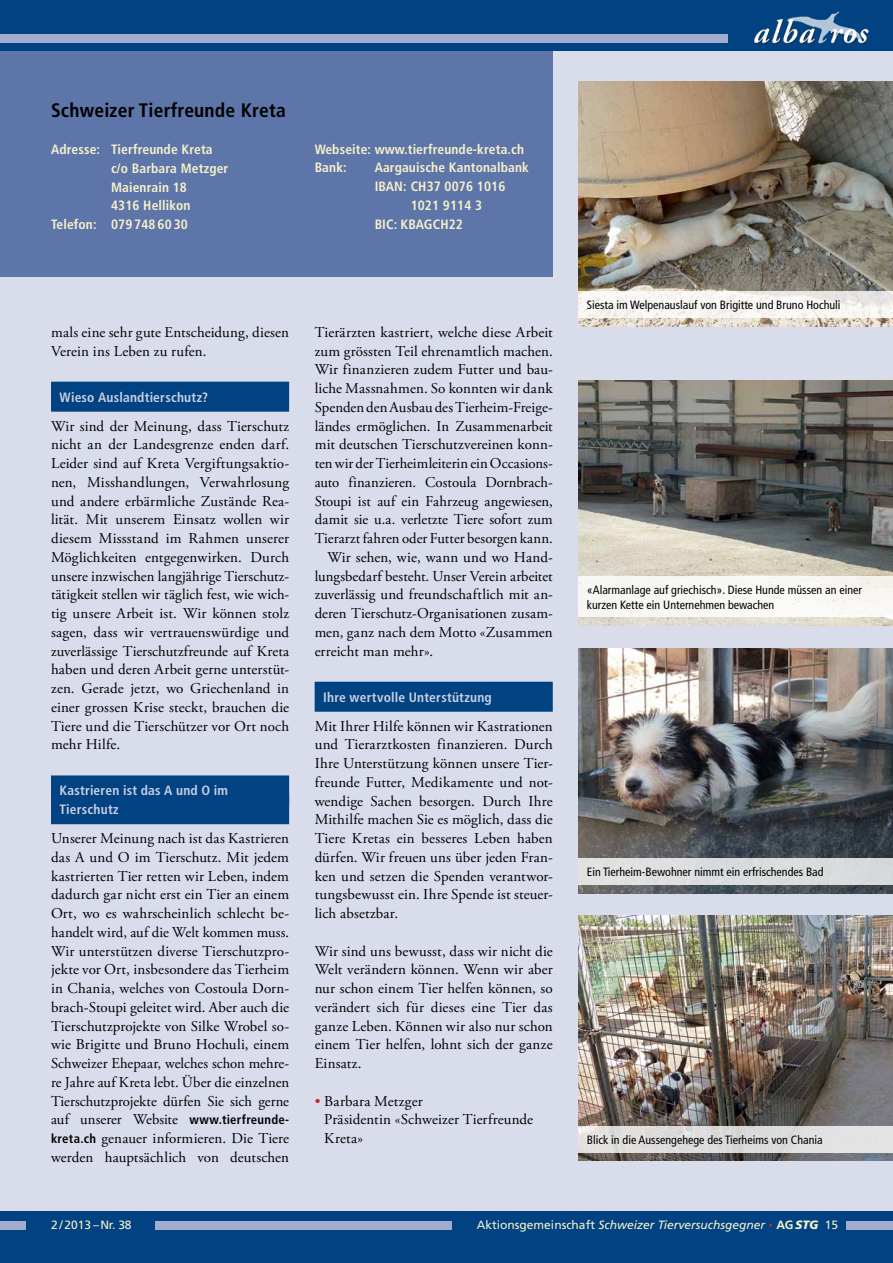
<style>
.page{position:relative;width:893px;height:1263px;background:#d9dceb}
.page>*{position:absolute;margin:0;border:0;box-sizing:border-box;transform-origin:0 0}
.t1{font:700 condensed 19.5px "Frutiger LT Std";letter-spacing:.01em;color:#000}
.t2{font:15px/18.8px "Adobe Garamond Pro";letter-spacing:.005em;color:#000;text-align:justify}
.t3{font:700 condensed 13.5px/18.8px "Frutiger LT Std";letter-spacing:.01em;color:#f7f1ca}
.t4{font:700 condensed 13.5px/18.8px "Frutiger LT Std";letter-spacing:.015em;color:#c9cfe3}
.t5{font:condensed 12px/14.7px "Frutiger LT Std";color:#000}
.t6{font:italic 12px "Frutiger LT Std";color:#f7f1ca}
.t7{font:12px "Frutiger LT Std";letter-spacing:-.01em;color:#f7f1ca}
.s1{font-family:"Frutiger LT Std";font-weight:700;font-stretch:condensed;font-size:12.75px}
.s2{color:#d2232a}
.s3{font-style:normal}
.s4{font-weight:900;font-style:normal;color:#d2232a}
.s5{font-weight:700;font-style:normal}
.s6{font-weight:900}
</style>
<div class="page">
<div style="left:0;top:1212px;width:893px;height:51px;background:#004282"></div>
<div style="left:0;top:0;width:893px;height:51px;background:#004282"></div>
<div style="left:846px;top:1221px;width:47px;height:9px;background:#a1acce"></div>
<div style="left:0;top:34px;width:727px;height:9px;background:#a1acce"></div>
<div style="left:155px;top:1221px;width:297px;height:9px;background:#a1acce"></div>
<div style="left:0;top:1221px;width:26px;height:9px;background:#a1acce"></div>
<img style="left:753px;top:12px;width:117px;height:32px">
<div style="left:51px;top:382px;width:238px;height:30px;background:#004282"></div>
<div style="left:51px;top:775px;width:238px;height:30px;background:#004282"></div>
<div style="left:51px;top:794px;width:238px;height:30px;background:#004282"></div>
<div style="left:315px;top:682px;width:238px;height:30px;background:#004282"></div>
<img style="left:578px;top:380px;width:315px;height:246px">
<img style="left:578px;top:81px;width:315px;height:246px">
<img style="left:578px;top:915px;width:315px;height:246px">
<img style="left:578px;top:648px;width:315px;height:246px">
<div style="left:0;top:51px;width:553px;height:225px;background:#5d75a9"></div>
<svg style="left:578px;top:292px;width:315px;height:26px;background:#f5f2ef"></svg>
<div style="left:578px;top:576px;width:315px;height:41px;background:#f8f7f4"></div>
<div style="left:578px;top:859px;width:315px;height:26px;background:#dbdcde"></div>
<div style="left:578px;top:1126px;width:315px;height:26px;background:#e0dfde"></div>
<h1 class="t1" style="left:51px;top:98px;width:236px">Schweizer Tierfreunde Kreta</h1>
<p class="t3" style="left:51px;top:140px;width:163px">Adresse: Tierfreunde Kreta</p>
<p class="t3" style="left:111px;top:159px;width:119px">c/o Barbara Metzger</p>
<p class="t3" style="left:111px;top:178px;width:77px">Maienrain 18</p>
<p class="t3" style="left:111px;top:196px;width:81px">4316 Hellikon</p>
<p class="t3" style="left:51px;top:215px;width:138px">Telefon: 079 748 60 30</p>
<p class="t3" style="left:315px;top:139px;width:211px">Webseite: www.tierfreunde-kreta.ch<br>Bank:</p>
<p class="t3" style="left:375px;top:158px;width:156px">Aargauische Kantonalbank</p>
<p class="t3" style="left:375px;top:177px;width:132px">IBAN: CH37 0076 1016</p>
<p class="t3" style="left:411px;top:196px;width:73px">1021 9114 3</p>
<p class="t3" style="left:375px;top:214px;width:90px">BIC: KBAGCH22</p>
<p class="t2" style="left:51px;top:323px;width:240px">mals eine sehr gute Entscheidung, diesen<br>Verein ins Leben zu rufen.</p>
<p class="t4" style="left:60px;top:388px;width:150px">Wieso Auslandtierschutz?</p>
<p class="t2" style="left:51px;top:417px;width:240px">Wir sind der Meinung, dass Tierschutz nicht an der Landesgrenze enden darf.<br>Leider sind auf Kreta Vergiftungsaktio&shy;nen, Misshandlungen, Verwahrlosung und andere erbärmliche Zustände Rea&shy;lität. Mit unserem Einsatz wollen wir diesem Missstand im Rahmen unserer Möglichkeiten entgegenwirken. Durch unsere inzwischen langjährige Tierschutz&shy;tätigkeit stellen wir täglich fest, wie wich&shy;tig unsere Arbeit ist. Wir können stolz sagen, dass wir vertrauenswürdige und zuverlässige Tierschutzfreunde auf Kreta haben und deren Arbeit gerne unterstüt&shy;zen. Gerade jetzt, wo Griechenland in einer grossen Krise steckt, brauchen die Tiere und die Tierschützer vor Ort noch mehr Hilfe.</p>
<p class="t4" style="left:60px;top:781px;width:170px">Kastrieren ist das A und O im<br>Tierschutz</p>
<p class="t2" style="left:51px;top:829px;width:240px">Unserer Meinung nach ist das Kastrieren das A und O im Tierschutz. Mit jedem kastrierten Tier retten wir Leben, indem dadurch gar nicht erst ein Tier an einem Ort, wo es wahrscheinlich schlecht be&shy;handelt wird, auf die Welt kommen muss.<br>Wir unterstützen diverse Tierschutzpro&shy;jekte vor Ort, insbesondere das Tierheim in Chania, welches von Costoula Dorn&shy;brach-Stoupi geleitet wird. Aber auch die Tierschutzprojekte von Silke Wrobel so&shy;wie Brigitte und Bruno Hochuli, einem Schweizer Ehepaar, welches schon mehre&shy;re Jahre auf Kreta lebt. Über die einzelnen Tierschutzprojekte dürfen Sie sich gerne auf unserer Website <span class="s1">www.tierfreunde&shy;kreta.ch</span> genauer informieren. Die Tiere werden hauptsächlich von deutschen</p>
<p class="t2" style="left:315px;top:323px;width:240px">Tierärzten kastriert, welche diese Arbeit</p>
<p class="t2" style="left:315px;top:342px;width:240px">zum grössten Teil ehrenamtlich machen.</p>
<p class="t2" style="left:315px;top:361px;width:239px">Wir finanzieren zudem Futter und bau-</p>
<p class="t2" style="left:315px;top:379px;width:240px">liche Massnahmen. So konnten wir dank</p>
<p class="t2" style="left:315px;top:398px;width:240px">Spenden den Ausbau des Tierheim-Freige-</p>
<p class="t2" style="left:315px;top:417px;width:240px">ländes ermöglichen. In Zusammenarbeit</p>
<p class="t2" style="left:315px;top:436px;width:240px">mit deutschen Tierschutzvereinen konn-</p>
<p class="t2" style="left:315px;top:454px;width:240px">ten wir der Tierheimleiterin ein Occasions-</p>
<p class="t2" style="left:315px;top:473px;width:240px">auto finanzieren. Costoula Dornbrach-</p>
<p class="t2" style="left:315px;top:492px;width:240px">Stoupi ist auf ein Fahrzeug angewiesen,</p>
<p class="t2" style="left:315px;top:511px;width:240px">damit sie u.a. verletzte Tiere sofort zum</p>
<p class="t2" style="left:315px;top:529px;width:240px">Tierarzt fahren oder Futter besorgen kann.</p>
<p class="t2" style="left:327px;top:548px;width:227px">Wir sehen, wie, wann und wo Hand-</p>
<p class="t2" style="left:315px;top:567px;width:240px">lungsbedarf besteht. Unser Verein arbeitet</p>
<p class="t2" style="left:315px;top:586px;width:240px">zuverlässig und freundschaftlich mit an-</p>
<p class="t2" style="left:315px;top:604px;width:239px">deren Tierschutz-Organisationen zusam-</p>
<p class="t2" style="left:315px;top:623px;width:240px">men, ganz nach dem Motto «Zusammen</p>
<p class="t2" style="left:315px;top:642px;width:120px">erreicht man mehr».</p>
<p class="t4" style="left:323px;top:688px;width:170px">Ihre wertvolle Unterstützung</p>
<p class="t2" style="left:315px;top:717px;width:240px">Mit Ihrer Hilfe können wir Kastrationen und Tierarztkosten finanzieren. Durch Ihre Unterstützung können unsere Tier&shy;freunde Futter, Medikamente und not&shy;wendige Sachen besorgen. Durch Ihre Mithilfe machen Sie es möglich, dass die Tiere Kretas ein besseres Leben haben dürfen. Wir freuen uns über jeden Fran&shy;ken und setzen die Spenden verantwor&shy;tungsbewusst ein. Ihre Spende ist steuer&shy;lich absetzbar.</p>
<p class="t2" style="left:315px;top:942px;width:240px">Wir sind uns bewusst, dass wir nicht die Welt verändern können. Wenn wir aber nur schon einem Tier helfen können, so verändert sich für dieses eine Tier das ganze Leben. Können wir also nur schon einem Tier helfen, lohnt sich der ganze Einsatz.</p>
<p class="t2" style="left:324px;top:1092px;width:210px;text-align:left;text-indent:-10px"><span class="s2">•</span> Barbara Metzger<br>Präsidentin «Schweizer Tierfreunde<br>Kreta»</p>
<p class="t5" style="left:587px;top:298px;width:255px">Siesta im Welpenauslauf von Brigitte und Bruno Hochuli</p>
<p class="t5" style="left:587px;top:582px;width:277px">«Alarmanlage auf griechisch». Diese Hunde müssen an einer kurzen Kette ein Unternehmen bewachen</p>
<p class="t5" style="left:587px;top:865px;width:238px">Ein Tierheim-Bewohner nimmt ein erfrischendes Bad</p>
<p class="t5" style="left:587px;top:1132px;width:237px">Blick in die Aussengehege des Tierheims von Chania</p>
<p class="t7" style="left:51px;top:1218px;width:82px">2 / 2013 –Nr. 38</p>
<p class="t6" style="left:477px;top:1218px;width:343px"><span class="s3">Aktionsgemeinschaft</span> Schweizer Tierversuchsgegner <span class="s4">·</span> <span class="s5">AG</span> <span class="s6">STG</span></p>
<p class="t7" style="left:825px;top:1218px;width:15px">15</p>
</div>
